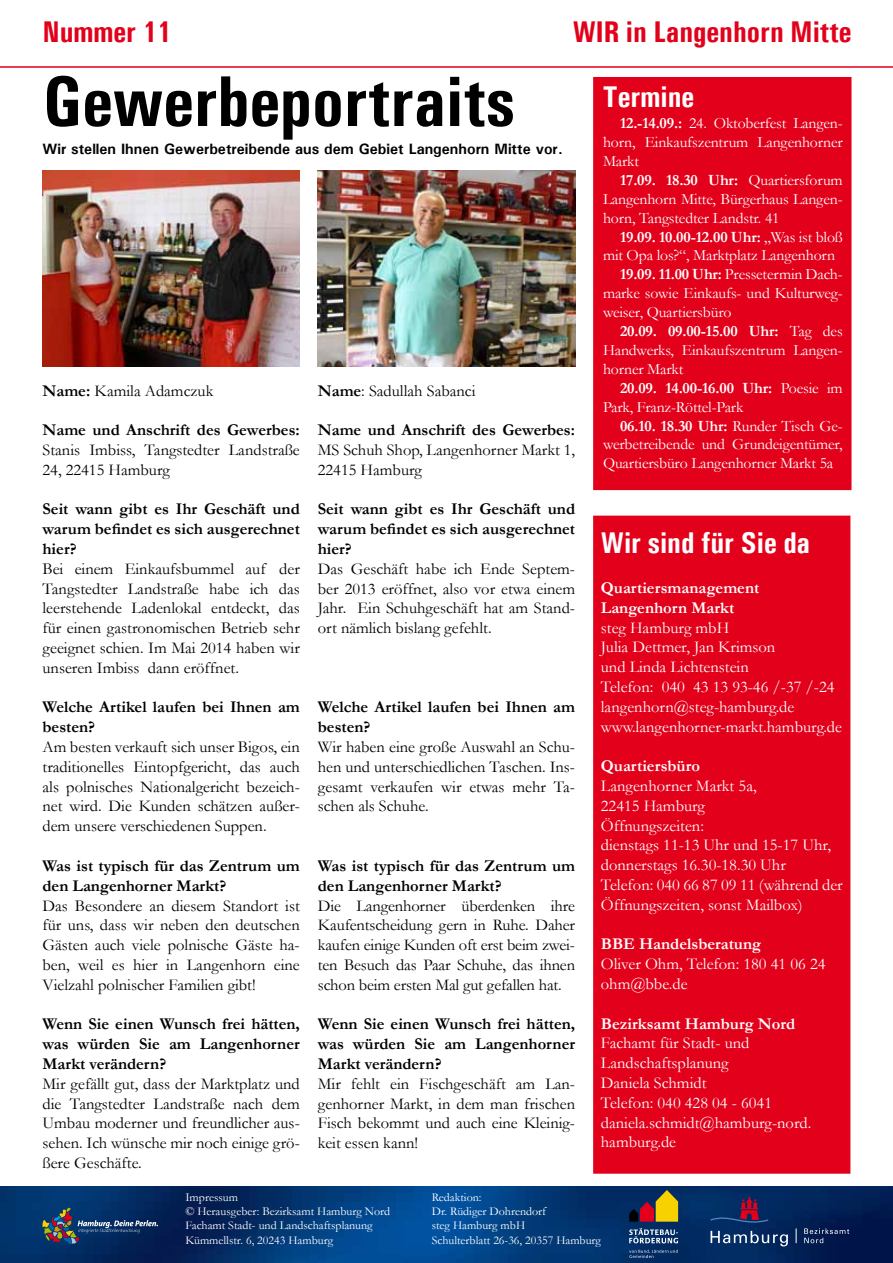
<style>
.page{position:relative;width:893px;height:1263px;background:#fff}
.page>*{position:absolute;margin:0;border:0;box-sizing:border-box;transform-origin:0 0}
.t1{font:700 condensed 72px "Univers";color:#000}
.t2{font:700 condensed 30px "Univers";color:#e2001a}
.t3{font:700 condensed 30px "Univers";color:#fff}
.t4{font:16.5px/19.8px "Garamond";color:#000;text-align:justify}
.t5{font:700 16.5px/19.8px "Garamond";color:#000;text-align:justify}
.t6{font:16.5px/19.8px "Garamond";color:#fff}
.t7{font:700 16.5px/19.8px "Garamond";color:#fff}
.t8{font:15.75px/18.9px "Garamond";letter-spacing:-.01em;color:#fff;text-align:justify}
.t9{font:700 15.75px "Garamond";letter-spacing:-.01em;color:#fff}
.t10{font:700 15px "Univers";color:#000}
.t11{font:12px/14.4px "Garamond";color:#fff}
.s1{font-weight:700}
.s2{font-weight:400}
</style>
<div class="page">
<hr style="left:0;top:66px;width:893px;height:2px;background:#e2001a">
<img style="left:0;top:1186px;width:893px;height:77px">
<svg style="left:43px;top:1208px;width:115px;height:36px"></svg>
<svg style="left:711px;top:1231px;width:77px;height:15px"></svg>
<svg style="left:711px;top:1197px;width:57px;height:27px"></svg>
<svg style="left:796px;top:1228px;width:1px;height:15px"></svg>
<svg style="left:804px;top:1228px;width:45px;height:15px"></svg>
<div style="left:593px;top:516px;width:257px;height:658px;background:#e2001a;border:2px solid #e2001a"></div>
<div style="left:593px;top:77px;width:258px;height:413px;background:#e2001a;border:2px solid #e2001a"></div>
<img style="left:43px;top:170px;width:257px;height:196px">
<img style="left:318px;top:170px;width:257px;height:196px">
<svg style="left:629px;top:1190px;width:49px;height:32px"></svg>
<svg style="left:629px;top:1250px;width:49px;height:8px"></svg>
<svg style="left:629px;top:1228px;width:49px;height:15px"></svg>
<h2 class="t2" style="left:43px;top:13px;width:130px">Nummer 11</h2>
<h2 class="t2" style="left:573px;top:13px;width:280px">WIR in Langenhorn Mitte</h2>
<h1 class="t1" style="left:43px;top:58px;width:474px">Gewerbeportraits</h1>
<h2 class="t3" style="left:603px;top:79px;width:93px">Termine</h2>
<p class="t10" style="left:43px;top:140px;width:522px">Wir stellen Ihnen Gewerbetreibende aus dem Gebiet Langenhorn Mitte vor.</p>
<p class="t8" style="left:603px;top:113px;width:241px;text-indent:17px"><span class="s1">12.-14.09.:</span> 24. Oktoberfest Langen&shy;horn, Einkaufszentrum Langenhorner Markt</p>
<p class="t8" style="left:603px;top:170px;width:241px;text-indent:17px"><span class="s1">17.09. 18.30 Uhr:</span> Quartiersforum Langenhorn Mitte, Bürgerhaus Langen&shy;horn, Tangstedter Landstr. 41</p>
<p class="t9" style="left:620px;top:226px;width:224px">19.09. 10.00-12.00 Uhr: <span class="s2">„Was ist bloß</span></p>
<p class="t8" style="left:603px;top:246px;width:233px">mit Opa los?“, Marktplatz Langenhorn</p>
<p class="t8" style="left:620px;top:264px;width:224px"><span class="s1">19.09. 11.00 Uhr:</span> Pressetermin Dach-</p>
<p class="t8" style="left:603px;top:283px;width:241px">marke sowie Einkaufs- und Kulturweg-</p>
<p class="t8" style="left:603px;top:302px;width:130px">weiser, Quartiersbüro</p>
<p class="t9" style="left:620px;top:320px;width:224px">20.09. 09.00-15.00 Uhr: <span class="s2">Tag des</span></p>
<p class="t8" style="left:603px;top:340px;width:241px">Handwerks, Einkaufszentrum Langen-</p>
<p class="t8" style="left:603px;top:359px;width:82px">horner Markt</p>
<p class="t9" style="left:620px;top:377px;width:224px">20.09. 14.00-16.00 Uhr: <span class="s2">Poesie im</span></p>
<p class="t8" style="left:603px;top:397px;width:142px">Park, Franz-Röttel-Park</p>
<p class="t9" style="left:620px;top:415px;width:224px">06.10. 18.30 Uhr: <span class="s2">Runder Tisch Ge-</span></p>
<p class="t8" style="left:603px;top:435px;width:241px">werbetreibende und Grundeigentümer,</p>
<p class="t8" style="left:603px;top:453px;width:232px">Quartiersbüro Langenhorner Markt 5a</p>
<p class="t4" style="left:318px;top:380px;width:159px"><span class="s1">Name</span>: Sadullah Sabanci</p>
<p class="t5" style="left:318px;top:420px;width:259px">Name und Anschrift des Gewerbes:</p>
<p class="t4" style="left:318px;top:439px;width:259px">MS Schuh Shop, Langenhorner Markt 1,<br>22415 Hamburg</p>
<p class="t5" style="left:318px;top:499px;width:259px">Seit wann gibt es Ihr Geschäft und warum befindet es sich ausgerechnet hier?</p>
<p class="t4" style="left:318px;top:558px;width:259px">Das Geschäft habe ich Ende Septem&shy;ber 2013 eröffnet, also vor etwa einem Jahr. Ein Schuhgeschäft hat am Stand&shy;ort nämlich bislang gefehlt.</p>
<p class="t4" style="left:43px;top:380px;width:172px"><span class="s1">Name:</span> Kamila Adamczuk</p>
<p class="t5" style="left:43px;top:420px;width:259px">Name und Anschrift des Gewerbes:</p>
<p class="t4" style="left:43px;top:439px;width:259px">Stanis Imbiss, Tangstedter Landstraße<br>24, 22415 Hamburg</p>
<p class="t5" style="left:43px;top:499px;width:259px">Seit wann gibt es Ihr Geschäft und warum befindet es sich ausgerechnet hier?</p>
<p class="t4" style="left:43px;top:558px;width:259px">Bei einem Einkaufsbummel auf der Tangstedter Landstraße habe ich das leerstehende Ladenlokal entdeckt, das für einen gastronomischen Betrieb sehr geeignet schien. Im Mai 2014 haben wir unseren Imbiss dann eröffnet.</p>
<p class="t5" style="left:43px;top:697px;width:259px">Welche Artikel laufen bei Ihnen am besten?</p>
<p class="t4" style="left:43px;top:736px;width:259px">Am besten verkauft sich unser Bigos, ein traditionelles Eintopfgericht, das auch als polnisches Nationalgericht bezeich&shy;net wird. Die Kunden schätzen außer&shy;dem unsere verschiedenen Suppen.</p>
<p class="t5" style="left:43px;top:856px;width:259px">Was ist typisch für das Zentrum um den Langenhorner Markt?</p>
<p class="t4" style="left:43px;top:895px;width:259px">Das Besondere an diesem Standort ist für uns, dass wir neben den deutschen Gästen auch viele polnische Gäste ha&shy;ben, weil es hier in Langenhorn eine Vielzahl polnischer Familien gibt!</p>
<p class="t5" style="left:43px;top:1014px;width:259px">Wenn Sie einen Wunsch frei hätten, was würden Sie am Langenhorner Markt verändern?</p>
<p class="t4" style="left:43px;top:1073px;width:259px">Mir gefällt gut, dass der Marktplatz und die Tangstedter Landstraße nach dem Umbau moderner und freundlicher aus&shy;sehen. Ich wünsche mir noch einige grö&shy;ßere Geschäfte.</p>
<h2 class="t3" style="left:601px;top:525px;width:211px">Wir sind für Sie da</h2>
<p class="t7" style="left:601px;top:578px;width:160px">Quartiersmanagement<br>Langenhorn Markt</p>
<p class="t6" style="left:601px;top:617px;width:243px">steg Hamburg mbH<br>Julia Dettmer, Jan Krimson<br>und Linda Lichtenstein<br>Telefon: 040 43 13 93-46 /-37 /-24 langenhorn@steg-hamburg.de www.langenhorner-markt.hamburg.de</p>
<p class="t7" style="left:601px;top:756px;width:101px">Quartiersbüro</p>
<p class="t6" style="left:601px;top:775px;width:243px">Langenhorner Markt 5a,<br>22415 Hamburg<br>Öffnungszeiten:<br>dienstags 11-13 Uhr und 15-17 Uhr, donnerstags 16.30-18.30 Uhr<br>Telefon: 040 66 87 09 11 (während der<br>Öffnungszeiten, sonst Mailbox)</p>
<p class="t7" style="left:601px;top:934px;width:162px">BBE Handelsberatung</p>
<p class="t6" style="left:601px;top:954px;width:226px">Oliver Ohm, Telefon: 180 41 06 24 ohm@bbe.de</p>
<p class="t7" style="left:601px;top:1013px;width:196px">Bezirksamt Hamburg Nord</p>
<p class="t6" style="left:601px;top:1033px;width:212px">Fachamt für Stadt- und<br>Landschaftsplanung<br>Daniela Schmidt<br>Telefon: 040 428 04 - 6041 daniela.schmidt@hamburg-nord. hamburg.de</p>
<p class="t5" style="left:318px;top:697px;width:259px">Welche Artikel laufen bei Ihnen am besten?</p>
<p class="t4" style="left:318px;top:736px;width:259px">Wir haben eine große Auswahl an Schu&shy;hen und unterschiedlichen Taschen. Ins&shy;gesamt verkaufen wir etwas mehr Ta&shy;schen als Schuhe.</p>
<p class="t5" style="left:318px;top:856px;width:259px">Was ist typisch für das Zentrum um den Langenhorner Markt?</p>
<p class="t4" style="left:318px;top:895px;width:259px">Die Langenhorner überdenken ihre Kaufentscheidung gern in Ruhe. Daher kaufen einige Kunden oft erst beim zwei&shy;ten Besuch das Paar Schuhe, das ihnen schon beim ersten Mal gut gefallen hat.</p>
<p class="t5" style="left:318px;top:1014px;width:259px">Wenn Sie einen Wunsch frei hätten, was würden Sie am Langenhorner Markt verändern?</p>
<p class="t4" style="left:318px;top:1073px;width:259px">Mir fehlt ein Fischgeschäft am Lan&shy;genhorner Markt, in dem man frischen Fisch bekommt und auch eine Kleinig&shy;keit essen kann!</p>
<p class="t11" style="left:185px;top:1189px;width:206px">Impressum<br>© Herausgeber: Bezirksamt Hamburg Nord<br>Fachamt Stadt- und Landschaftsplanung<br>Kümmellstr. 6, 20243 Hamburg</p>
<p class="t11" style="left:432px;top:1189px;width:171px">Redaktion:<br>Dr. Rüdiger Dohrendorf<br>steg Hamburg mbH<br>Schulterblatt 26-36, 20357 Hamburg</p>
</div>
